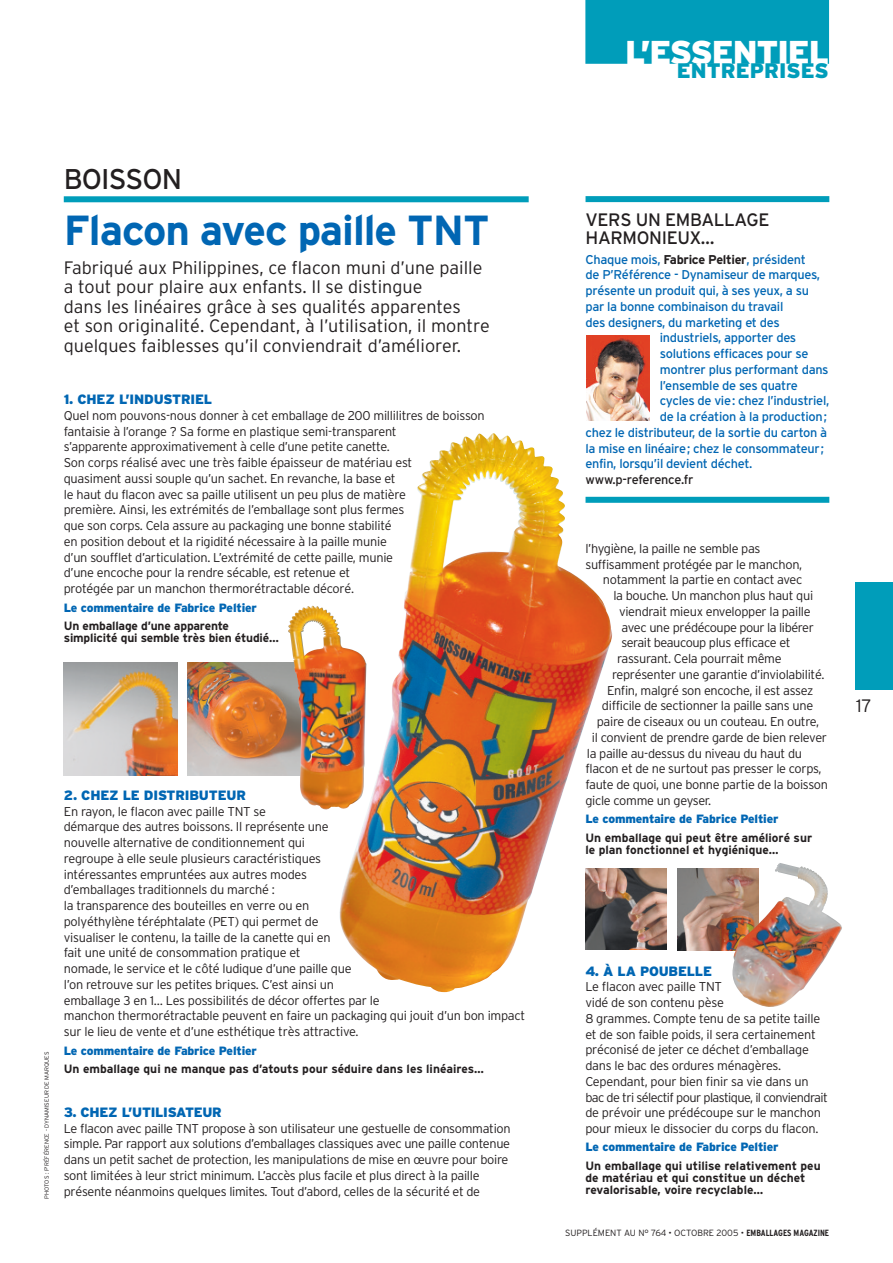
<style>
.page{position:relative;width:893px;height:1263px;background:#fff}
.page>*{position:absolute;margin:0;border:0;box-sizing:border-box;transform-origin:0 0}
.t1{font:700 42px "Interstate";letter-spacing:-.025em;color:#0166b3}
.t2{font:900 33px "Interstate";letter-spacing:-.035em;color:#fff}
.t3{font:28.5px "Interstate";letter-spacing:-.035em;color:#231f20}
.t4{font:900 21px "Interstate";color:#009dba}
.t5{font:300 18px/19.5px "Interstate";color:#231f20}
.t6{font:18px/18px "Interstate";letter-spacing:-.02em;color:#231f20}
.t7{font:900 13.5px "Interstate";letter-spacing:-.015em;color:#0166b3}
.t8{font:300 12.75px/15.8px "Interstate";letter-spacing:-.025em;color:#231f20}
.t9{font:12.75px "Interstate";letter-spacing:-.025em;color:#0166b3}
.t10{font:12.75px "Interstate";letter-spacing:-.015em;color:#231f20}
.t11{font:700 12px/12px "Interstate";color:#231f20}
.t12{font:900 12px "Interstate";letter-spacing:-.015em;color:#0166b3}
.t13{font:300 9px "Interstate";color:#231f20}
.t14{font:300 6px "Interstate";color:#231f20}
.s1{font-weight:700;color:#231f20}
.s2{font-weight:700;font-stretch:condensed}
</style>
<div class="page">
<div style="left:585px;top:0;width:244px;height:64px;background:#009dba"></div>
<div style="left:64px;top:196px;width:465px;height:6px;background:#009dba"></div>
<div style="left:855px;top:583px;width:38px;height:107px;background:#009dba"></div>
<img style="left:64px;top:662px;width:113px;height:113px">
<img style="left:188px;top:662px;width:100px;height:114px">
<img style="left:612px;top:869px;width:55px;height:81px">
<img style="left:677px;top:869px;width:53px;height:81px">
<img style="left:730px;top:863px;width:112px;height:144px">
<img style="left:339px;top:433px;width:273px;height:559px">
<img style="left:288px;top:606px;width:78px;height:204px">
<div style="left:585px;top:196px;width:244px;height:6px;background:#009dba"></div>
<div style="left:585px;top:497px;width:244px;height:6px;background:#009dba"></div>
<img style="left:586px;top:335px;width:63px;height:86px">
<h3 class="t3" style="left:64px;top:162px;width:120px">BOISSON</h3>
<h1 class="t1" style="left:64px;top:205px;width:427px">Flacon avec paille TNT</h1>
<p class="t5" style="left:64px;top:258px;width:428px">Fabriqué aux Philippines, ce flacon muni d’une paille a tout pour plaire aux enfants. Il se distingue<br>dans les linéaires grâce à ses qualités apparentes<br>et son originalité. Cependant, à l’utilisation, il montre quelques faiblesses qu’il conviendrait d’améliorer.</p>
<p class="t7" style="left:64px;top:392px;width:150px">1. CHEZ L’INDUSTRIEL</p>
<p class="t8" style="left:64px;top:408px;width:422px">Quel nom pouvons-nous donner à cet emballage de 200 millilitres de boisson fantaisie à l’orange ? Sa forme en plastique semi-transparent<br>s’apparente approximativement à celle d’une petite canette.<br>Son corps réalisé avec une très faible épaisseur de matériau est<br>quasiment aussi souple qu’un sachet. En revanche, la base et<br>le haut du flacon avec sa paille utilisent un peu plus de matière<br>première. Ainsi, les extrémités de l’emballage sont plus fermes<br>que son corps. Cela assure au packaging une bonne stabilité<br>en position debout et la rigidité nécessaire à la paille munie<br>d’un soufflet d’articulation. L’extrémité de cette paille, munie<br>d’une encoche pour la rendre sécable, est retenue et<br>protégée par un manchon thermorétractable décoré.</p>
<p class="t12" style="left:64px;top:600px;width:195px">Le commentaire de Fabrice Peltier</p>
<p class="t11" style="left:64px;top:620px;width:217px">Un emballage d’une apparente simplicité qui semble très bien étudié…</p>
<p class="t14" style="left:43px;top:1199px;width:149px;rotate:-90deg">PHOTOS : P’RÉFÉRENCE - DYNAMISEUR DE MARQUES</p>
<p class="t7" style="left:64px;top:787px;width:184px">2. CHEZ LE DISTRIBUTEUR</p>
<p class="t8" style="left:64px;top:803px;width:463px">En rayon, le flacon avec paille TNT se<br>démarque des autres boissons. Il représente une<br>nouvelle alternative de conditionnement qui<br>regroupe à elle seule plusieurs caractéristiques<br>intéressantes empruntées aux autres modes<br>d’emballages traditionnels du marché :<br>la transparence des bouteilles en verre ou en<br>polyéthylène téréphtalate (PET) qui permet de<br>visualiser le contenu, la taille de la canette qui en<br>fait une unité de consommation pratique et<br>nomade, le service et le côté ludique d’une paille que<br>l’on retrouve sur les petites briques. C’est ainsi un<br>emballage 3 en 1… Les possibilités de décor offertes par le<br>manchon thermorétractable peuvent en faire un packaging qui jouit d’un bon impact sur le lieu de vente et d’une esthétique très attractive.</p>
<p class="t12" style="left:64px;top:1043px;width:195px">Le commentaire de Fabrice Peltier</p>
<p class="t11" style="left:64px;top:1063px;width:422px">Un emballage qui ne manque pas d’atouts pour séduire dans les linéaires…</p>
<p class="t7" style="left:64px;top:1104px;width:160px">3. CHEZ L’UTILISATEUR</p>
<p class="t8" style="left:64px;top:1120px;width:448px">Le flacon avec paille TNT propose à son utilisateur une gestuelle de consommation simple. Par rapport aux solutions d’emballages classiques avec une paille contenue dans un petit sachet de protection, les manipulations de mise en œuvre pour boire sont limitées à leur strict minimum. L’accès plus facile et plus direct à la paille présente néanmoins quelques limites. Tout d’abord, celles de la sécurité et de</p>
<h2 class="t2" style="left:625px;top:33px;width:206px">L’ESSENTIEL</h2>
<h3 class="t4" style="left:677px;top:59px;width:153px">ENTREPRISES</h3>
<h3 class="t6" style="left:585px;top:210px;width:185px">VERS UN EMBALLAGE<br>HARMONIEUX…</h3>
<p class="t9" style="left:585px;top:252px;width:222px">Chaque mois, <span class="s1">Fabrice Peltier</span>, président</p>
<p class="t9" style="left:585px;top:267px;width:236px">de P’Référence - Dynamiseur de marques,</p>
<p class="t9" style="left:585px;top:283px;width:225px">présente un produit qui, à ses yeux, a su</p>
<p class="t9" style="left:585px;top:299px;width:199px">par la bonne combinaison du travail</p>
<p class="t9" style="left:585px;top:315px;width:196px">des designers, du marketing et des</p>
<p class="t9" style="left:660px;top:330px;width:138px">industriels, apporter des</p>
<p class="t9" style="left:660px;top:346px;width:150px">solutions efficaces pour se</p>
<p class="t9" style="left:660px;top:362px;width:170px">montrer plus performant dans</p>
<p class="t9" style="left:660px;top:378px;width:140px">l’ensemble de ses quatre</p>
<p class="t9" style="left:660px;top:393px;width:171px">cycles de vie: chez l’industriel,</p>
<p class="t9" style="left:660px;top:409px;width:169px">de la création à la production;</p>
<p class="t9" style="left:585px;top:425px;width:243px">chez le distributeur, de la sortie du carton à</p>
<p class="t9" style="left:585px;top:441px;width:240px">la mise en linéaire; chez le consommateur;</p>
<p class="t9" style="left:585px;top:456px;width:168px">enfin, lorsqu’il devient déchet.</p>
<p class="t10" style="left:585px;top:472px;width:110px">www.p-reference.fr</p>
<p class="t8" style="left:585px;top:540px;width:177px">l’hygiène, la paille ne semble pas</p>
<p class="t8" style="left:585px;top:556px;width:218px">suffisamment protégée par le manchon,</p>
<p class="t8" style="left:603px;top:572px;width:201px">notamment la partie en contact avec</p>
<p class="t8" style="left:613px;top:588px;width:201px">la bouche. Un manchon plus haut qui</p>
<p class="t8" style="left:619px;top:603px;width:193px">viendrait mieux envelopper la paille</p>
<p class="t8" style="left:621px;top:619px;width:194px">avec une prédécoupe pour la libérer</p>
<p class="t8" style="left:621px;top:635px;width:171px">serait beaucoup plus efficace et</p>
<p class="t8" style="left:617px;top:651px;width:166px">rassurant. Cela pourrait même</p>
<p class="t8" style="left:612px;top:666px;width:214px">représenter une garantie d’inviolabilité.</p>
<p class="t8" style="left:607px;top:682px;width:208px">Enfin, malgré son encoche, il est assez</p>
<p class="t8" style="left:602px;top:698px;width:213px">difficile de sectionner la paille sans une</p>
<p class="t8" style="left:597px;top:714px;width:224px">paire de ciseaux ou un couteau. En outre,</p>
<p class="t8" style="left:592px;top:729px;width:237px">il convient de prendre garde de bien relever</p>
<p class="t8" style="left:587px;top:745px;width:217px">la paille au-dessus du niveau du haut du</p>
<p class="t8" style="left:585px;top:761px;width:238px">flacon et de ne surtout pas presser le corps,</p>
<p class="t8" style="left:585px;top:777px;width:244px">faute de quoi, une bonne partie de la boisson</p>
<p class="t8" style="left:585px;top:792px;width:127px">gicle comme un geyser.</p>
<p class="t12" style="left:585px;top:812px;width:195px">Le commentaire de Fabrice Peltier</p>
<p class="t11" style="left:585px;top:831px;width:228px">Un emballage qui peut être amélioré sur le plan fonctionnel et hygiénique…</p>
<h3 class="t5" style="left:856px;top:696px;width:17px">17</h3>
<p class="t7" style="left:585px;top:963px;width:128px">4. À LA POUBELLE</p>
<p class="t8" style="left:585px;top:979px;width:244px">Le flacon avec paille TNT<br>vidé de son contenu pèse<br>8 grammes. Compte tenu de sa petite taille et de son faible poids, il sera certainement préconisé de jeter ce déchet d’emballage dans le bac des ordures ménagères.<br>Cependant, pour bien finir sa vie dans un bac de tri sélectif pour plastique, il conviendrait de prévoir une prédécoupe sur le manchon pour mieux le dissocier du corps du flacon.</p>
<p class="t12" style="left:585px;top:1140px;width:195px">Le commentaire de Fabrice Peltier</p>
<p class="t11" style="left:585px;top:1160px;width:237px">Un emballage qui utilise relativement peu de matériau et qui constitue un déchet revalorisable, voire recyclable…</p>
<p class="t13" style="left:565px;top:1228px;width:266px">SUPPLÉMENT AU N° 764 • OCTOBRE 2005 • <span class="s2">EMBALLAGES MAGAZINE</span></p>
</div>
